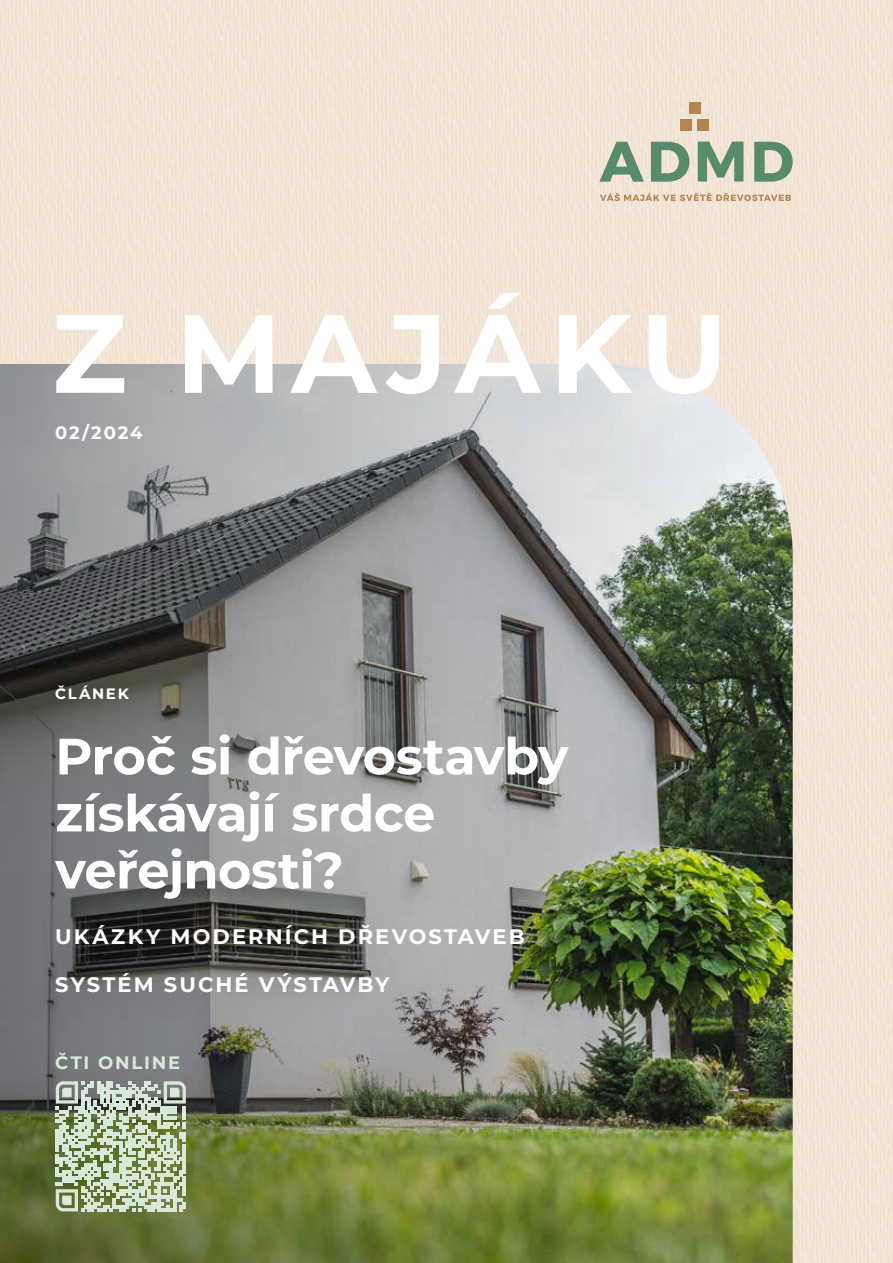
<style>
.page{position:relative;width:893px;height:1263px;background:#fff}
.page>*{position:absolute;margin:0;border:0;box-sizing:border-box;transform-origin:0 0}
.t1{font:700 111px "Montserrat";letter-spacing:.085em;color:#fff}
.t2{font:700 51px/57px "Montserrat";letter-spacing:-.015em;color:#fff}
.t3{font:700 21px "Montserrat";letter-spacing:.1em;color:#fff}
.t4{font:700 18px "Montserrat";letter-spacing:.1em;color:#d7ead9}
.t5{font:700 18px "Montserrat";letter-spacing:.1em;color:#fff}
.t6{font:700 15px "Montserrat";letter-spacing:.11em;color:#fff}
</style>
<div class="page">
<img style="left:0;top:0;width:893px;height:1263px">
<svg style="left:599px;top:142px;width:45px;height:40px;background:#a6b8a1"></svg>
<svg style="left:651px;top:142px;width:38px;height:40px;background:#8ca88e"></svg>
<svg style="left:698px;top:142px;width:45px;height:39px;background:#8aa78d"></svg>
<svg style="left:754px;top:142px;width:39px;height:40px;background:#8eaa90"></svg>
<svg style="left:600px;top:193px;width:191px;height:8px;background:#dac0a3"></svg>
<div style="left:698px;top:119px;width:11px;height:11px;background:#b38551"></div>
<div style="left:689px;top:102px;width:11px;height:11px;background:#b38551"></div>
<div style="left:681px;top:119px;width:11px;height:11px;background:#b38551"></div>
<img style="left:0;top:364px;width:793px;height:899px">
<svg style="left:56px;top:1081px;width:130px;height:130px;background:#a9b99b"></svg>
<h1 class="t1" style="left:52px;top:273px;width:677px">Z MAJÁKU</h1>
<p class="t5" style="left:55px;top:420px;width:89px">02/2024</p>
<p class="t6" style="left:55px;top:683px;width:75px">ČLÁNEK</p>
<h2 class="t2" style="left:55px;top:725px;width:515px">Proč si dřevostavby získávají srdce veřejnosti?</h2>
<p class="t3" style="left:55px;top:922px;width:471px">UKÁZKY MODERNÍCH DŘEVOSTAVEB</p>
<p class="t3" style="left:55px;top:970px;width:335px">SYSTÉM SUCHÉ VÝSTAVBY</p>
<p class="t4" style="left:55px;top:1049px;width:126px">ČTI ONLINE</p>
</div>
